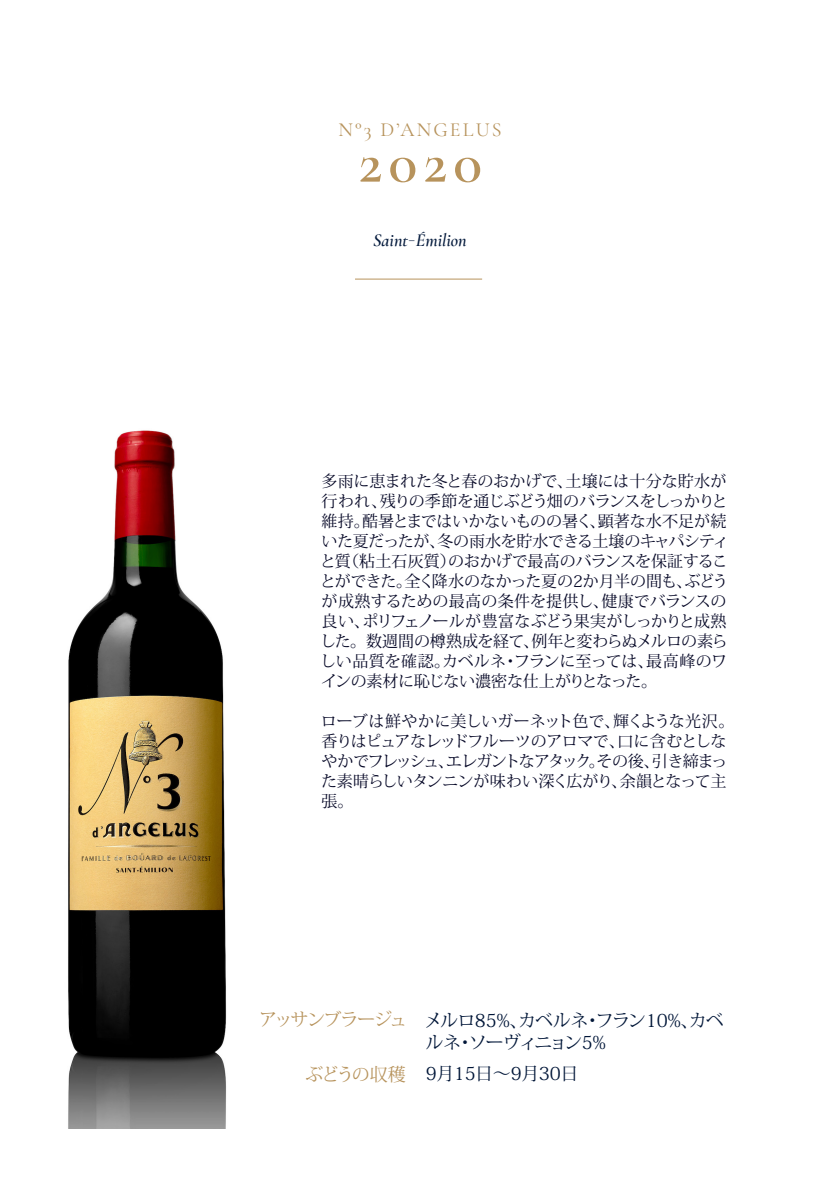
<style>
.page{position:relative;width:840px;height:1191px;background:#fff}
.page>*{position:absolute;margin:0;border:0;box-sizing:border-box;transform-origin:0 0}
.t1{font:600 60px "Cormorant Garamond";color:#b7935c}
.t2{font:20px "Cormorant Garamond";letter-spacing:.11em;color:#b7935c}
.t3{font:18px/22px "Koz Min Pr 6 N";letter-spacing:-.04em;color:#011638}
.t4{font:18px "Koz Min Pr 6 N";letter-spacing:-.09em;color:#b7935c}
.t5{font:italic 600 18px "Cormorant Garamond";color:#051b3d}
.t6{font:16px/20px "Koz Min Pr 6 N";letter-spacing:-.025em;color:#050726}
.t7{font:16px/20px "Koz Min Pr 6 N";letter-spacing:-.045em;color:#050726}
.s1{font-family:"Halcom";font-weight:300;font-style:normal}
</style>
<div class="page">
<hr style="left:355px;top:279px;width:127px;height:1px;background:#b7935c">
<img style="left:68px;top:430px;width:159px;height:698px">
<p class="t2" style="left:338px;top:117px;width:164px">N°3 D’ANGELUS</p>
<p class="t1" style="left:358px;top:125px;width:125px">2020</p>
<p class="t5" style="left:373px;top:229px;width:95px">Saint<span class="s1">-</span>Émilion</p>
<p class="t6" style="left:320px;top:471px;width:410px">多雨に恵まれた冬と春のおかげで、土壌には十分な貯水が行われ、残りの季節を通じぶどう畑のバランスをしっかりと維持。酷暑とまではいかないものの暑く、顕著な水不足が続いた夏だったが、冬の雨水を貯水できる土壌のキャパシティと質（粘土石灰質）のおかげで最高のバランスを保証することができた。全く降水のなかった夏の2か月半の間も、ぶどうが成熟するための最高の条件を提供し、健康でバランスの良い、ポリフェノールが豊富なぶどう果実がしっかりと成熟した。数週間の樽熟成を経て、例年と変わらぬメルロの素らしい品質を確認。カベルネ・フランに至っては、最高峰のワインの素材に恥じない濃密な仕上がりとなった。</p>
<p class="t7" style="left:321px;top:711px;width:414px">ローブは鮮やかに美しいガーネット色で、輝くような光沢。香りはピュアなレッドフルーツのアロマで、口に含むとしなやかでフレッシュ、エレガントなアタック。その後、引き締まった素晴らしいタンニンが味わい深く広がり、余韻となって主張。</p>
<p class="t4" style="left:259px;top:1009px;width:150px">アッサンブラージュ</p>
<p class="t4" style="left:305px;top:1064px;width:102px">ぶどうの収穫</p>
<p class="t3" style="left:424px;top:1009px;width:301px">メルロ85%、カベルネ・フラン10%、カベルネ・ソーヴィニョン5%</p>
<p class="t3" style="left:425px;top:1063px;width:154px">9月15日〜9月30日</p>
</div>
